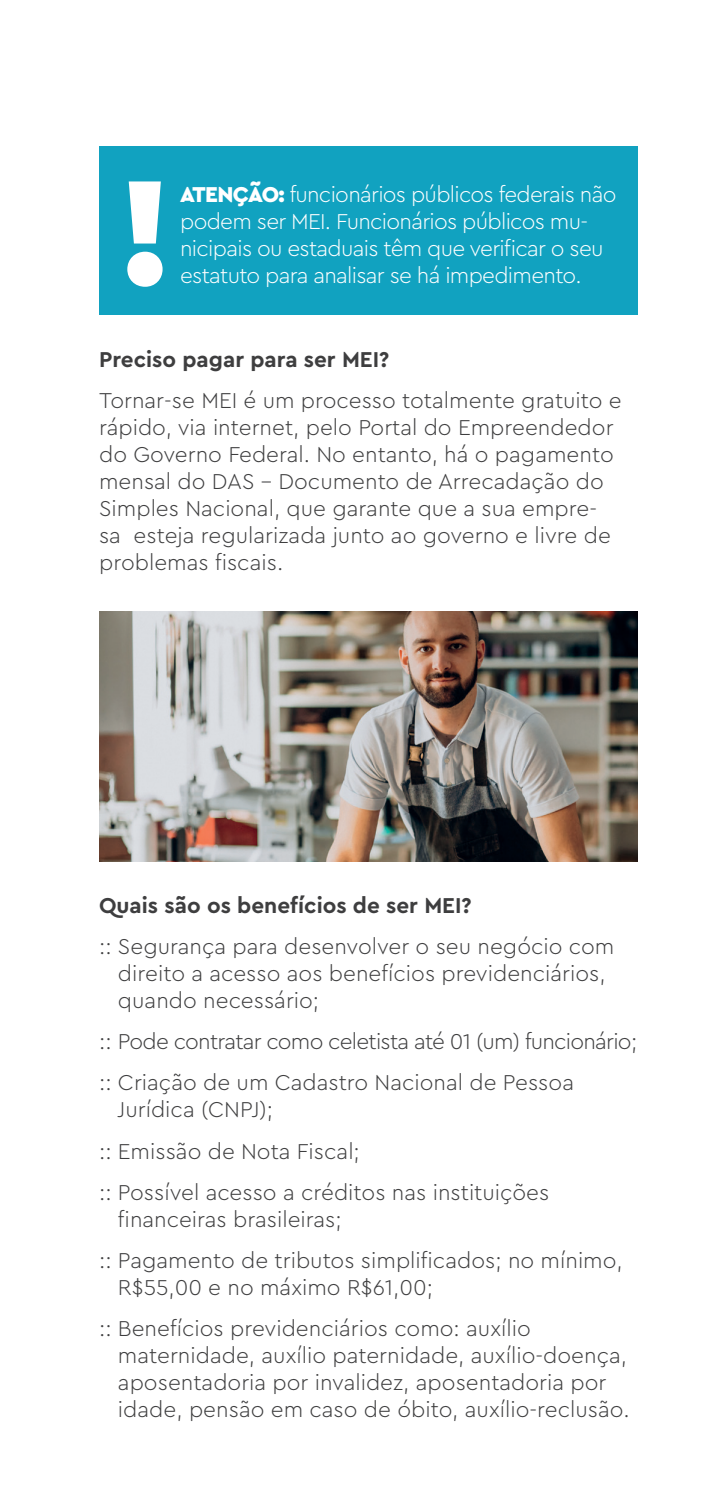
<style>
.page{position:relative;width:709px;height:1489px;background:#fff}
.page>*{position:absolute;margin:0;border:0;box-sizing:border-box;transform-origin:0 0}
.t1{font:300 22.5px/27px "Cera Pro";color:#3e3e3f}
.t2{font:300 22.5px/27px "Cera Pro";letter-spacing:-.03em;color:#fff}
.t3{font:300 22.5px/41.2px "Cera Pro";letter-spacing:-.035em;color:#3e3e3f}
.t4{font:700 22.5px "Cera Pro";color:#3e3e3f}
.s1{font-weight:900}
</style>
<div class="page">
<div style="left:99px;top:146px;width:538px;height:169px;background:#11a2c0"></div>
<svg style="left:127px;top:181px;width:36px;height:106px"></svg>
<img style="left:99px;top:612px;width:538px;height:249px">
<p class="t2" style="left:180px;top:180px;width:438px"><span class="s1">ATENÇÃO:</span> funcionários públicos federais não podem ser MEI. Funcionários públicos mu&shy;nicipais ou estaduais têm que verificar o seu estatuto para analisar se há impedimento.</p>
<p class="t4" style="left:99px;top:344px;width:292px">Preciso pagar para ser MEI?</p>
<p class="t1" style="left:99px;top:386px;width:524px">Tornar-se MEI é um processo totalmente gratuito e rápido, via internet, pelo Portal do Empreendedor do Governo Federal. No entanto, há o pagamento mensal do DAS – Documento de Arrecadação do Simples Nacional, que garante que a sua empre&shy;sa esteja regularizada junto ao governo e livre de problemas fiscais.</p>
<p class="t4" style="left:99px;top:890px;width:374px">Quais são os benefícios de ser MEI?</p>
<p class="t1" style="left:118px;top:931px;width:498px;text-indent:-19px">:: Segurança para desenvolver o seu negócio com direito a acesso aos benefícios previdenciários, quando necessário;</p>
<p class="t3" style="left:99px;top:1019px;width:539px">:: Pode contratar como celetista até 01 (um) funcionário; :: Criação de um Cadastro Nacional de Pessoa</p>
<p class="t1" style="left:99px;top:1088px;width:452px;line-height:41.2px;text-indent:18px">Jurídica (CNPJ);<br>:: Emissão de Nota Fiscal;<br>:: Possível acesso a créditos nas instituições</p>
<p class="t1" style="left:99px;top:1197px;width:525px;line-height:41.2px;text-indent:19px">financeiras brasileiras;<br>:: Pagamento de tributos simplificados; no mínimo,</p>
<p class="t1" style="left:99px;top:1265px;width:433px;line-height:41.2px;text-indent:19px">R$55,00 e no máximo R$61,00;<br>:: Benefícios previdenciários como: auxílio</p>
<p class="t1" style="left:118px;top:1340px;width:513px">maternidade, auxílio paternidade, auxílio-doença, aposentadoria por invalidez, aposentadoria por idade, pensão em caso de óbito, auxílio-reclusão.</p>
</div>
